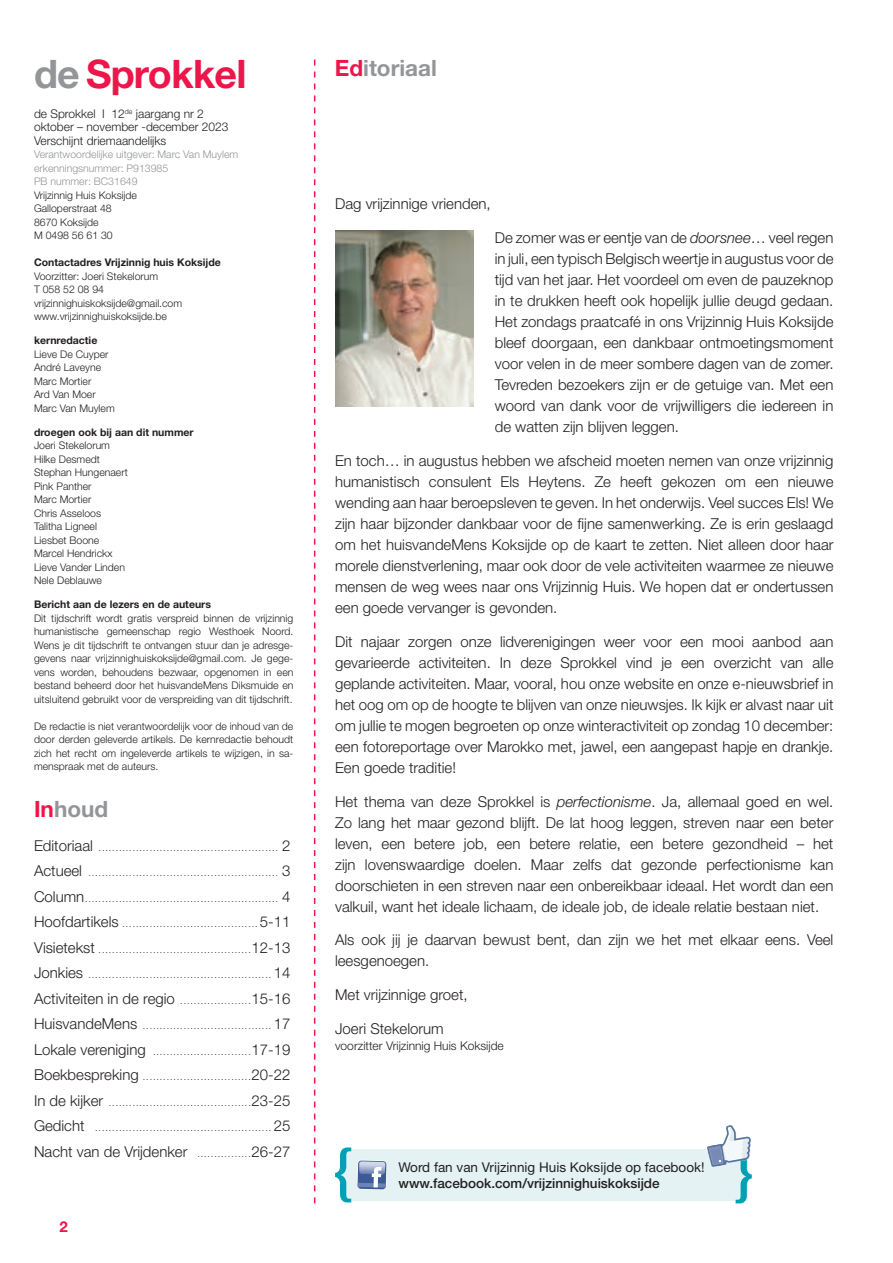
<style>
.page{position:relative;width:893px;height:1263px;background:#fff}
.page>*{position:absolute;margin:0;border:0;box-sizing:border-box;transform-origin:0 0}
.t1{font:700 39.3px "Helvetica Neue LT Std";letter-spacing:-.02em;color:#ed164b}
.t2{font:700 22.5px "Helvetica Neue LT Std";color:#939598}
.t3{font:300 15px/21px "Helvetica Neue LT Std";color:#231f20;text-align:justify}
.t4{font:700 15px "Helvetica Neue LT Std";color:#ed164b}
.t5{font:13.5px "Helvetica Neue LT Std";color:#231f20}
.t6{font:500 13.5px "Helvetica Neue LT Std";color:#231f20}
.t7{font:300 12px "Helvetica Neue LT Std";color:#231f20}
.t8{font:300 10.5px/13.5px "Helvetica Neue LT Std";color:#231f20;text-align:justify}
.t9{font:700 10.5px "Helvetica Neue LT Std";color:#231f20}
.t10{font:300 10.5px "Helvetica Neue LT Std";color:#939598}
.t11{font:300 9px "Helvetica Neue LT Std";color:#231f20}
.s1{color:#939598}
.s2{color:#ed164b}
.s3{font-size:15px}
.s4{font-size:9px}
.s5{font-style:italic}
</style>
<div class="page">
<div style="left:342px;top:1149px;width:406px;height:51px;background:#e4f2f4"></div>
<svg style="left:314px;top:60px;width:1px;height:1143px"></svg>
<svg style="left:357px;top:1160px;width:30px;height:30px"></svg>
<svg style="left:335px;top:1147px;width:16px;height:55px"></svg>
<svg style="left:707px;top:1125px;width:45px;height:78px"></svg>
<img style="left:335px;top:231px;width:138px;height:175px">
<p class="t1" style="left:34px;top:49px;width:214px"><span class="s1">de</span> Sprokkel</p>
<p class="t7" style="left:34px;top:106px;width:171px">de Sprokkel I 12<sup>de</sup> jaargang nr 2</p>
<p class="t7" style="left:34px;top:119px;width:196px">oktober – november -december 2023</p>
<p class="t7" style="left:34px;top:133px;width:134px">Verschijnt driemaandelijks</p>
<p class="t10" style="left:34px;top:148px;width:206px">Verantwoordelijke uitgever: Marc Van Muylem</p>
<p class="t10" style="left:34px;top:161px;width:136px">erkenningsnummer: P913985</p>
<p class="t10" style="left:34px;top:175px;width:105px">PB nummer: BC31649</p>
<p class="t8" style="left:34px;top:188px;width:105px">Vrijzinnig Huis Koksijde</p>
<p class="t8" style="left:34px;top:201px;width:79px">Galloperstraat 48</p>
<p class="t8" style="left:34px;top:215px;width:66px">8670 Koksijde</p>
<p class="t8" style="left:34px;top:228px;width:80px">M 0498 56 61 30</p>
<p class="t9" style="left:34px;top:256px;width:188px">Contactadres Vrijzinnig huis Koksijde</p>
<p class="t8" style="left:34px;top:269px;width:126px">Voorzitter: Joeri Stekelorum</p>
<p class="t8" style="left:34px;top:282px;width:72px">T 058 52 08 94</p>
<p class="t8" style="left:34px;top:296px;width:150px">vrijzinnighuiskoksijde@gmail.com</p>
<p class="t8" style="left:34px;top:309px;width:135px">www.vrijzinnighuiskoksijde.be</p>
<p class="t9" style="left:34px;top:334px;width:65px">kernredactie</p>
<p class="t8" style="left:34px;top:347px;width:76px">Lieve De Cuyper</p>
<p class="t8" style="left:34px;top:360px;width:69px">André Laveyne</p>
<p class="t8" style="left:34px;top:374px;width:59px">Marc Mortier</p>
<p class="t8" style="left:34px;top:387px;width:63px">Ard Van Moer</p>
<p class="t8" style="left:34px;top:401px;width:82px">Marc Van Muylem</p>
<p class="t9" style="left:34px;top:425px;width:161px">droegen ook bij aan dit nummer</p>
<p class="t8" style="left:34px;top:438px;width:78px">Joeri Stekelorum</p>
<p class="t8" style="left:34px;top:452px;width:67px">Hilke Desmedt</p>
<p class="t8" style="left:34px;top:465px;width:95px">Stephan Hungenaert</p>
<p class="t8" style="left:34px;top:479px;width:59px">Pink Panther</p>
<p class="t8" style="left:34px;top:492px;width:59px">Marc Mortier</p>
<p class="t8" style="left:34px;top:506px;width:69px">Chris Asseloos</p>
<p class="t8" style="left:34px;top:519px;width:65px">Talitha Ligneel</p>
<p class="t8" style="left:34px;top:533px;width:67px">Liesbet Boone</p>
<p class="t8" style="left:34px;top:546px;width:80px">Marcel Hendrickx</p>
<p class="t8" style="left:34px;top:560px;width:93px">Lieve Vander Linden</p>
<p class="t8" style="left:34px;top:573px;width:70px">Nele Deblauwe</p>
<p class="t9" style="left:34px;top:598px;width:178px">Bericht aan de lezers en de auteurs</p>
<p class="t8" style="left:34px;top:611px;width:261px">Dit tijdschrift wordt gratis verspreid binnen de vrijzinnig humanistische gemeenschap regio Westhoek Noord.<br>Wens je dit tijdschrift te ontvangen stuur dan je adresge&shy;gevens naar vrijzinnighuiskoksijde@gmail.com. Je gege&shy;vens worden, behoudens bezwaar, opgenomen in een bestand beheerd door het huisvandeMens Diksmuide en uitsluitend gebruikt voor de verspreiding van dit tijdschrift.</p>
<p class="t8" style="left:34px;top:719px;width:261px">De redactie is niet verantwoordelijk voor de inhoud van de door derden geleverde artikels. De kernredactie behoudt zich het recht om ingeleverde artikels te wijzigen, in sa&shy;menspraak met de auteurs.</p>
<p class="t2" style="left:34px;top:795px;width:76px"><span class="s2">In</span>houd</p>
<p class="t11" style="left:34px;top:842px;width:258px"><span class="s3">Editoriaal</span> ..................................................... <span class="s3">2</span></p>
<p class="t11" style="left:34px;top:867px;width:258px"><span class="s3">Actueel</span> ........................................................ <span class="s3">3</span></p>
<p class="t11" style="left:34px;top:893px;width:258px"><span class="s3">Column</span>......................................................... <span class="s3">4</span></p>
<p class="t11" style="left:34px;top:918px;width:258px"><span class="s3">Hoofdartikels</span> ........................................ <span class="s3">5-11</span></p>
<p class="t11" style="left:34px;top:944px;width:258px"><span class="s3">Visietekst</span> .............................................<span class="s3">12-13</span></p>
<p class="t11" style="left:34px;top:969px;width:258px"><span class="s3">Jonkies</span> ...................................................... <span class="s3">14</span></p>
<p class="t3" style="left:34px;top:987px;width:258px">Activiteiten in de regio <span class="s4">.....................</span>15-16</p>
<p class="t11" style="left:34px;top:1020px;width:258px"><span class="s3">HuisvandeMens</span> ...................................... <span class="s3">17</span></p>
<p class="t11" style="left:34px;top:1046px;width:258px"><span class="s3">Lokale vereniging</span> .............................<span class="s3">17-19</span></p>
<p class="t11" style="left:34px;top:1071px;width:258px"><span class="s3">Boekbespreking</span> ................................<span class="s3">20-22</span></p>
<p class="t11" style="left:34px;top:1097px;width:258px"><span class="s3">In de kijker</span> ..........................................<span class="s3">23-25</span></p>
<p class="t11" style="left:34px;top:1122px;width:258px"><span class="s3">Gedicht</span> .................................................... <span class="s3">25</span></p>
<p class="t3" style="left:34px;top:1140px;width:258px">Nacht van de Vrijdenker <span class="s4">................</span>26-27</p>
<p class="t4" style="left:60px;top:1217px;width:10px">2</p>
<p class="t2" style="left:335px;top:54px;width:103px"><span class="s2">Ed</span>itoriaal</p>
<p class="t3" style="left:335px;top:193px;width:157px">Dag vrijzinnige vrienden,</p>
<p class="t3" style="left:495px;top:227px;width:340px">De zomer was er eentje van de <span class="s5">doorsnee</span>… veel regen in juli, een typisch Belgisch weertje in augustus voor de tijd van het jaar. Het voordeel om even de pauzeknop in te drukken heeft ook hopelijk jullie deugd gedaan.<br>Het zondags praatcafé in ons Vrijzinnig Huis Koksijde bleef doorgaan, een dankbaar ontmoetingsmoment voor velen in de meer sombere dagen van de zomer.<br>Tevreden bezoekers zijn er de getuige van. Met een woord van dank voor de vrijwilligers die iedereen in de watten zijn blijven leggen.</p>
<p class="t3" style="left:335px;top:450px;width:500px">En toch… in augustus hebben we afscheid moeten nemen van onze vrijzinnig humanistisch consulent Els Heytens. Ze heeft gekozen om een nieuwe wending aan haar beroepsleven te geven. In het onderwijs. Veel succes Els! We zijn haar bijzonder dankbaar voor de fijne samenwerking. Ze is erin geslaagd om het huisvandeMens Koksijde op de kaart te zetten. Niet alleen door haar morele dienstverlening, maar ook door de vele activiteiten waarmee ze nieuwe mensen de weg wees naar ons Vrijzinnig Huis. We hopen dat er ondertussen een goede vervanger is gevonden.</p>
<p class="t3" style="left:335px;top:631px;width:500px">Dit najaar zorgen onze lidverenigingen weer voor een mooi aanbod aan gevarieerde activiteiten. In deze Sprokkel vind je een overzicht van alle geplande activiteiten. Maar, vooral, hou onze website en onze e-nieuwsbrief in het oog om op de hoogte te blijven van onze nieuwsjes. Ik kijk er alvast naar uit om jullie te mogen begroeten op onze winteractiviteit op zondag 10 december: een fotoreportage over Marokko met, jawel, een aangepast hapje en drankje.<br>Een goede traditie!</p>
<p class="t3" style="left:335px;top:790px;width:500px">Het thema van deze Sprokkel is <span class="s5">perfectionisme</span>. Ja, allemaal goed en wel.<br>Zo lang het maar gezond blijft. De lat hoog leggen, streven naar een beter leven, een betere job, een betere relatie, een betere gezondheid – het zijn lovenswaardige doelen. Maar zelfs dat gezonde perfectionisme kan doorschieten in een streven naar een onbereikbaar ideaal. Het wordt dan een valkuil, want het ideale lichaam, de ideale job, de ideale relatie bestaan niet.</p>
<p class="t3" style="left:335px;top:929px;width:500px">Als ook jij je daarvan bewust bent, dan zijn we het met elkaar eens. Veel leesgenoegen.</p>
<p class="t3" style="left:335px;top:984px;width:134px">Met vrijzinnige groet,</p>
<p class="t3" style="left:335px;top:1018px;width:110px">Joeri Stekelorum</p>
<p class="t7" style="left:335px;top:1039px;width:170px">voorzitter Vrijzinnig Huis Koksijde</p>
<p class="t5" style="left:399px;top:1159px;width:308px">Word fan van Vrijzinnig Huis Koksijde op facebook!</p>
<p class="t6" style="left:399px;top:1175px;width:263px">www.facebook.com/vrijzinnighuiskoksijde</p>
</div>
